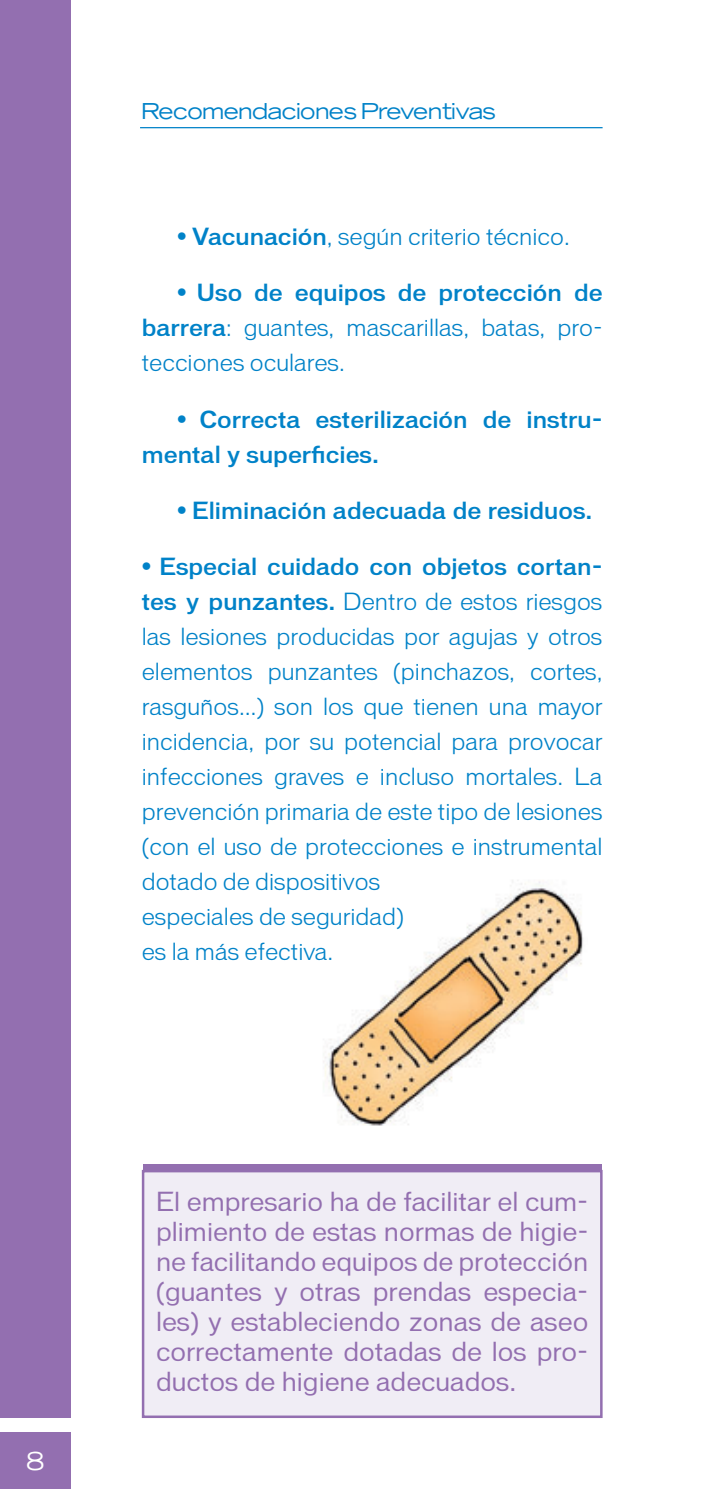
<style>
.page{position:relative;width:709px;height:1489px;background:#fff}
.page>*{position:absolute;margin:0;border:0;box-sizing:border-box;transform-origin:0 0}
.t1{font:25px/30px "Vonnes";color:#936fb0;text-align:justify}
.t2{font:100 22.5px/35px "Vonnes";color:#0082c8;text-align:justify}
.t3{font:500 22.5px/35px "Vonnes";color:#0082c8}
.t4{font:expanded 22.5px "OPTI Tomaso";color:#fff}
.t5{font:expanded 20px "OPTI Tomaso";letter-spacing:.005em;color:#0082c8}
.s1{font-weight:500}
.s2{font-weight:100}
</style>
<div class="page">
<div style="left:0;top:0;width:71px;height:1417px;background:#936fb0"></div>
<div style="left:0;top:1432px;width:71px;height:56px;background:#936fb0"></div>
<hr style="left:140px;top:127px;width:462px;height:1px;background:#0082c8">
<div style="left:142px;top:1169px;width:460px;height:248px;background:#f0edf5;border:2px solid #936fb0"></div>
<div style="left:143px;top:1164px;width:458px;height:7px;background:#936fb0"></div>
<img style="left:323px;top:880px;width:260px;height:246px">
<p class="t4" style="left:26px;top:1444px;width:21px">8</p>
<p class="t5" style="left:142px;top:97px;width:355px">Recomendaciones Preventivas</p>
<p class="t2" style="left:177px;top:219px;width:394px">• <span class="s1">Vacunación</span>, según criterio técnico.</p>
<p class="t2" style="left:142px;top:275px;width:462px;text-indent:35px">• <span class="s1">Uso de equipos de protección de barrera</span>: guantes, mascarillas, batas, pro&shy;tecciones oculares.</p>
<p class="t3" style="left:142px;top:401px;width:462px;text-indent:35px"><span class="s2">•</span> Correcta esterilización de instru&shy;mental y superficies.</p>
<p class="t3" style="left:177px;top:493px;width:417px"><span class="s2">•</span> Eliminación adecuada de residuos.</p>
<p class="t2" style="left:142px;top:549px;width:462px;text-align:left">• <span class="s1">Especial cuidado con objetos cortan&shy;tes y punzantes.</span> Dentro de estos riesgos las lesiones producidas por agujas y otros elementos punzantes (pinchazos, cortes, rasguños…) son los que tienen una mayor incidencia, por su potencial para provocar infecciones graves e incluso mortales. La prevención primaria de este tipo de lesiones (con el uso de protecciones e instrumental dotado de dispositivos<br>especiales de seguridad)<br>es la más efectiva.</p>
<p class="t1" style="left:156px;top:1186px;width:434px">El empresario ha de facilitar el cum&shy;plimiento de estas normas de higie&shy;ne facilitando equipos de protección (guantes y otras prendas especia&shy;les) y estableciendo zonas de aseo correctamente dotadas de los pro&shy;ductos de higiene adecuados.</p>
</div>
